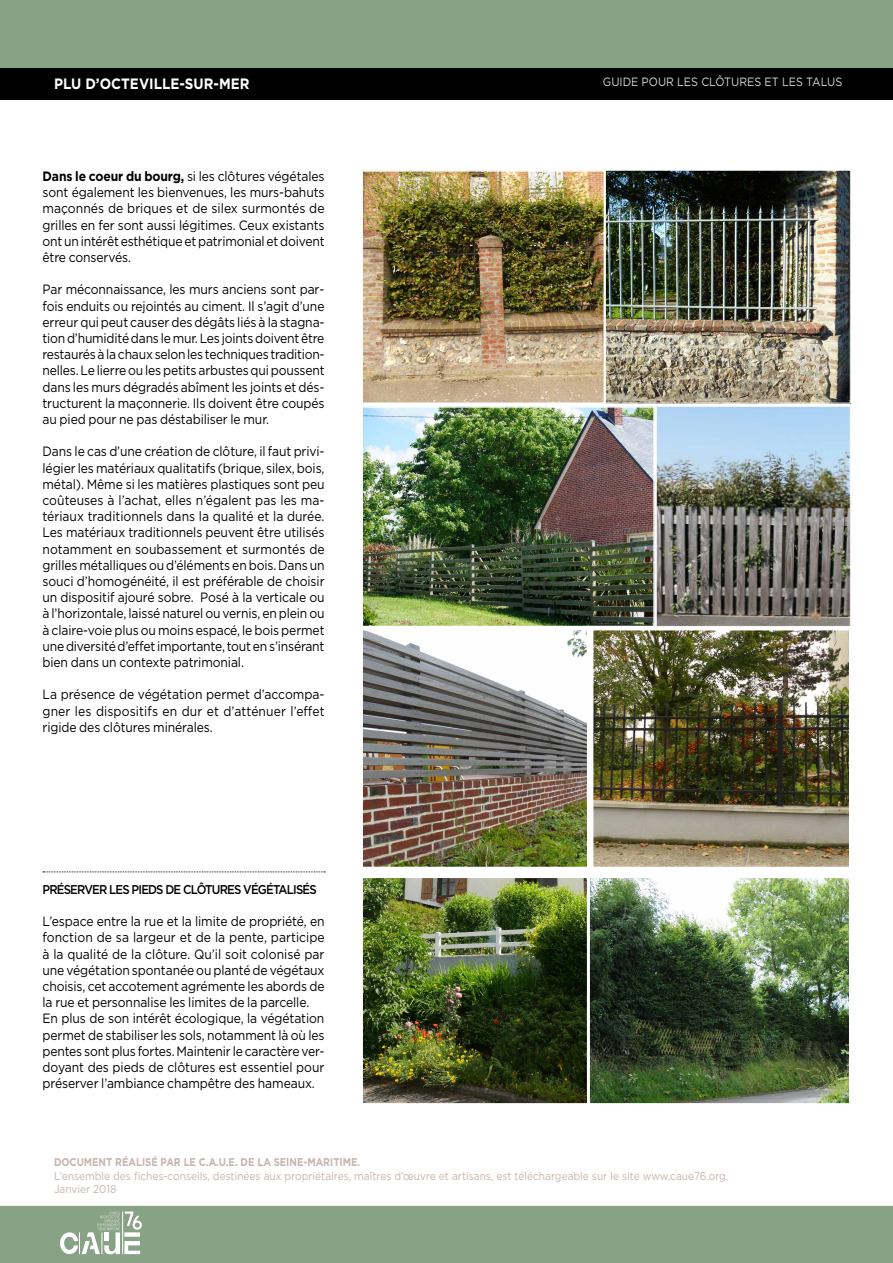
<style>
.page{position:relative;width:893px;height:1263px;background:#fff}
.page>*{position:absolute;margin:0;border:0;box-sizing:border-box;transform-origin:0 0}
.t1{font:700 15px "Gotham";color:#fff;scale:.9 1}
.t2{font:13.5px/16.2px "Gotham";letter-spacing:-.01em;color:#000;text-align:justify;scale:.9 1}
.t3{font:500 12.75px "Gotham";letter-spacing:-.07em;color:#000;scale:.9 1}
.t4{font:12px "Gotham";color:#dadada;scale:.9 1}
.t5{font:11.25px/13.5px "Gotham";color:#c4b5af;scale:.9 1}
.t6{font:700 11.25px "Gotham";color:#c4b5af;scale:.85 1}
.s1{font-weight:700}
</style>
<div class="page">
<div style="left:0;top:0;width:893px;height:68px;background:#88a285"></div>
<div style="left:0;top:68px;width:893px;height:32px;background:#000"></div>
<div style="left:0;top:1205px;width:893px;height:58px;background:#88a285"></div>
<svg style="left:60px;top:1211px;width:82px;height:43px"></svg>
<svg style="left:43px;top:871px;width:282px;height:1px"></svg>
<img style="left:362px;top:878px;width:225px;height:226px">
<img style="left:589px;top:878px;width:260px;height:226px">
<img style="left:364px;top:172px;width:484px;height:229px">
<div style="left:361px;top:170px;width:244px;height:234px;border:2px solid #fff"></div>
<img style="left:364px;top:409px;width:288px;height:215px">
<div style="left:361px;top:406px;width:294px;height:221px;border:2px solid #fff"></div>
<div style="left:605px;top:170px;width:245px;height:233px;border:1px solid #fff"></div>
<img style="left:658px;top:408px;width:190px;height:216px">
<div style="left:656px;top:406px;width:194px;height:220px;border:1px solid #fff"></div>
<img style="left:364px;top:632px;width:221px;height:233px">
<div style="left:361px;top:629px;width:227px;height:239px;border:2px solid #fff"></div>
<img style="left:595px;top:632px;width:252px;height:233px">
<div style="left:592px;top:629px;width:258px;height:239px;border:2px solid #fff"></div>
<p class="t1" style="left:54px;top:74px;width:219px">PLU D’OCTEVILLE-SUR-MER</p>
<p class="t4" style="left:603px;top:74px;width:268px">GUIDE POUR LES CLÔTURES ET LES TALUS</p>
<p class="t2" style="left:43px;top:168px;width:315px"><span class="s1">Dans le coeur du bourg,</span> si les clôtures végétales sont également les bienvenues, les murs-bahuts maçonnés de briques et de silex surmontés de grilles en fer sont aussi légitimes. Ceux existants ont un intérêt esthétique et patrimonial et doivent être conservés.</p>
<p class="t2" style="left:43px;top:281px;width:315px">Par méconnaissance, les murs anciens sont par&shy;fois enduits ou rejointés au ciment. Il s’agit d’une erreur qui peut causer des dégâts liés à la stagna&shy;tion d’humidité dans le mur. Les joints doivent être restaurés à la chaux selon les techniques tradition&shy;nelles. Le lierre ou les petits arbustes qui poussent dans les murs dégradés abîment les joints et dés&shy;tructurent la maçonnerie. Ils doivent être coupés au pied pour ne pas déstabiliser le mur.</p>
<p class="t2" style="left:43px;top:443px;width:315px">Dans le cas d’une création de clôture, il faut privi&shy;légier les matériaux qualitatifs (brique, silex, bois, métal). Même si les matières plastiques sont peu coûteuses à l’achat, elles n’égalent pas les ma&shy;tériaux traditionnels dans la qualité et la durée.<br>Les matériaux traditionnels peuvent être utilisés notamment en soubassement et surmontés de grilles métalliques ou d’éléments en bois. Dans un souci d’homogénéité, il est préférable de choisir un dispositif ajouré sobre. Posé à la verticale ou à l’horizontale, laissé naturel ou vernis, en plein ou à claire-voie plus ou moins espacé, le bois permet une diversité d’effet importante, tout en s’insérant bien dans un contexte patrimonial.</p>
<p class="t2" style="left:43px;top:686px;width:315px">La présence de végétation permet d’accompa&shy;gner les dispositifs en dur et d’atténuer l’effet rigide des clôtures minérales.</p>
<p class="t3" style="left:43px;top:881px;width:306px">PRÉSERVER LES PIEDS DE CLÔTURES VÉGÉTALISÉS</p>
<p class="t2" style="left:43px;top:913px;width:315px;text-align:left">L’espace entre la rue et la limite de propriété, en fonction de sa largeur et de la pente, participe à la qualité de la clôture. Qu’il soit colonisé par une végétation spontanée ou planté de végétaux choisis, cet accotement agrémente les abords de la rue et personnalise les limites de la parcelle.<br>En plus de son intérêt écologique, la végétation permet de stabiliser les sols, notamment là où les pentes sont plus fortes. Maintenir le caractère ver&shy;doyant des pieds de clôtures est essentiel pour préserver l’ambiance champêtre des hameaux.</p>
<p class="t6" style="left:54px;top:1155px;width:362px">DOCUMENT RÉALISÉ PAR LE C.A.U.E. DE LA SEINE-MARITIME.</p>
<p class="t5" style="left:54px;top:1169px;width:751px">L’ensemble des fiches-conseils, destinées aux propriétaires, maîtres d’œuvre et artisans, est téléchargeable sur le site www.caue76.org.<br>Janvier 2018</p>
</div>
